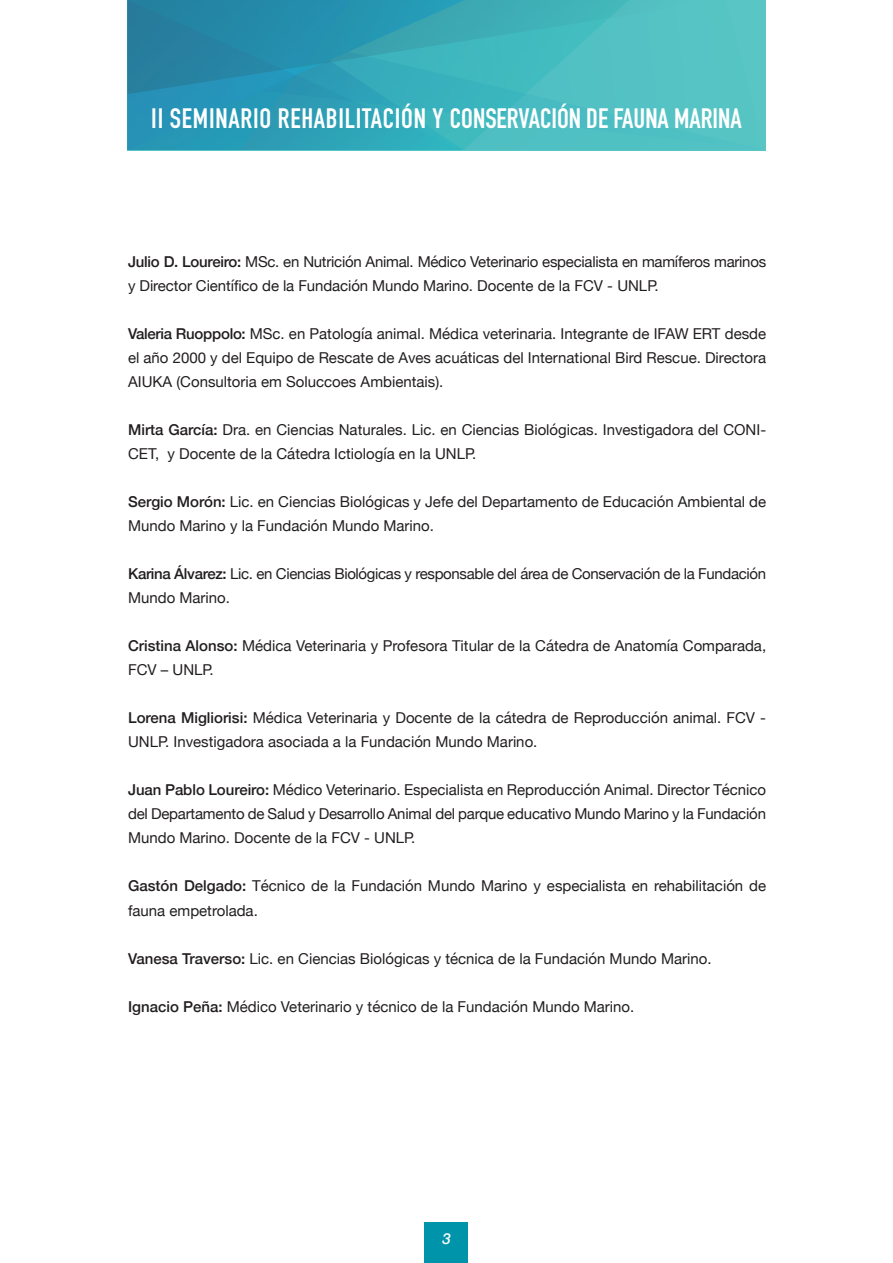
<style>
.page{position:relative;width:893px;height:1263px;background:#fff}
.page>*{position:absolute;margin:0;border:0;box-sizing:border-box;transform-origin:0 0}
.t1{font:700 27.75px "DIN Condensed";color:#fff}
.t2{font:15px/24px "Helvetica Neue";color:#221e1f}
.t3{font:15px/24px "Helvetica Neue";letter-spacing:-.02em;color:#221e1f}
.t4{font:italic 500 15px "Helvetica Neue";color:#fff}
.s1{font-weight:500}
</style>
<div class="page">
<div style="left:425px;top:1222px;width:43px;height:41px;background:#0094ab"></div>
<svg style="left:465px;top:0;width:300px;height:150px;background:#50c0c3"></svg>
<svg style="left:127px;top:94px;width:337px;height:56px;background:#2c9fb7"></svg>
<svg style="left:127px;top:0;width:599px;height:94px;background:#39a5b5"></svg>
<h1 class="t1" style="left:151px;top:100px;width:592px">II SEMINARIO REHABILITACIÓN Y CONSERVACIÓN DE FAUNA MARINA</h1>
<p class="t3" style="left:128px;top:251px;width:640px"><span class="s1">Julio D. Loureiro:</span> MSc. en Nutrición Animal. Médico Veterinario especialista en mamíferos marinos y Director Científico de la Fundación Mundo Marino. Docente de la FCV - UNLP.</p>
<p class="t2" style="left:128px;top:323px;width:640px;text-align:justify"><span class="s1">Valeria Ruoppolo:</span> MSc. en Patología animal. Médica veterinaria. Integrante de IFAW ERT desde el año 2000 y del Equipo de Rescate de Aves acuáticas del International Bird Rescue. Directora AIUKA (Consultoria em Soluccoes Ambientais).</p>
<p class="t2" style="left:128px;top:419px;width:640px"><span class="s1">Mirta García:</span> Dra. en Ciencias Naturales. Lic. en Ciencias Biológicas. Investigadora del CONI-<br>CET, y Docente de la Cátedra Ictiología en la UNLP.</p>
<p class="t2" style="left:128px;top:491px;width:639px"><span class="s1">Sergio Morón:</span> Lic. en Ciencias Biológicas y Jefe del Departamento de Educación Ambiental de<br>Mundo Marino y la Fundación Mundo Marino.</p>
<p class="t3" style="left:128px;top:563px;width:640px"><span class="s1">Karina Álvarez:</span> Lic. en Ciencias Biológicas y responsable del área de Conservación de la Fundación<br>Mundo Marino.</p>
<p class="t2" style="left:128px;top:635px;width:640px"><span class="s1">Cristina Alonso:</span> Médica Veterinaria y Profesora Titular de la Cátedra de Anatomía Comparada,<br>FCV – UNLP.</p>
<p class="t2" style="left:128px;top:707px;width:639px"><span class="s1">Lorena Migliorisi:</span> Médica Veterinaria y Docente de la cátedra de Reproducción animal. FCV -<br>UNLP. Investigadora asociada a la Fundación Mundo Marino.</p>
<p class="t2" style="left:128px;top:779px;width:640px;text-align:justify"><span class="s1">Juan Pablo Loureiro:</span> Médico Veterinario. Especialista en Reproducción Animal. Director Técnico del Departamento de Salud y Desarrollo Animal del parque educativo Mundo Marino y la Fundación Mundo Marino. Docente de la FCV - UNLP.</p>
<p class="t2" style="left:128px;top:875px;width:640px"><span class="s1">Gastón Delgado:</span> Técnico de la Fundación Mundo Marino y especialista en rehabilitación de fauna empetrolada.</p>
<p class="t2" style="left:128px;top:947px;width:585px"><span class="s1">Vanesa Traverso:</span> Lic. en Ciencias Biológicas y técnica de la Fundación Mundo Marino.</p>
<p class="t2" style="left:128px;top:995px;width:508px"><span class="s1">Ignacio Peña:</span> Médico Veterinario y técnico de la Fundación Mundo Marino.</p>
<p class="t4" style="left:442px;top:1226px;width:10px">3</p>
</div>
